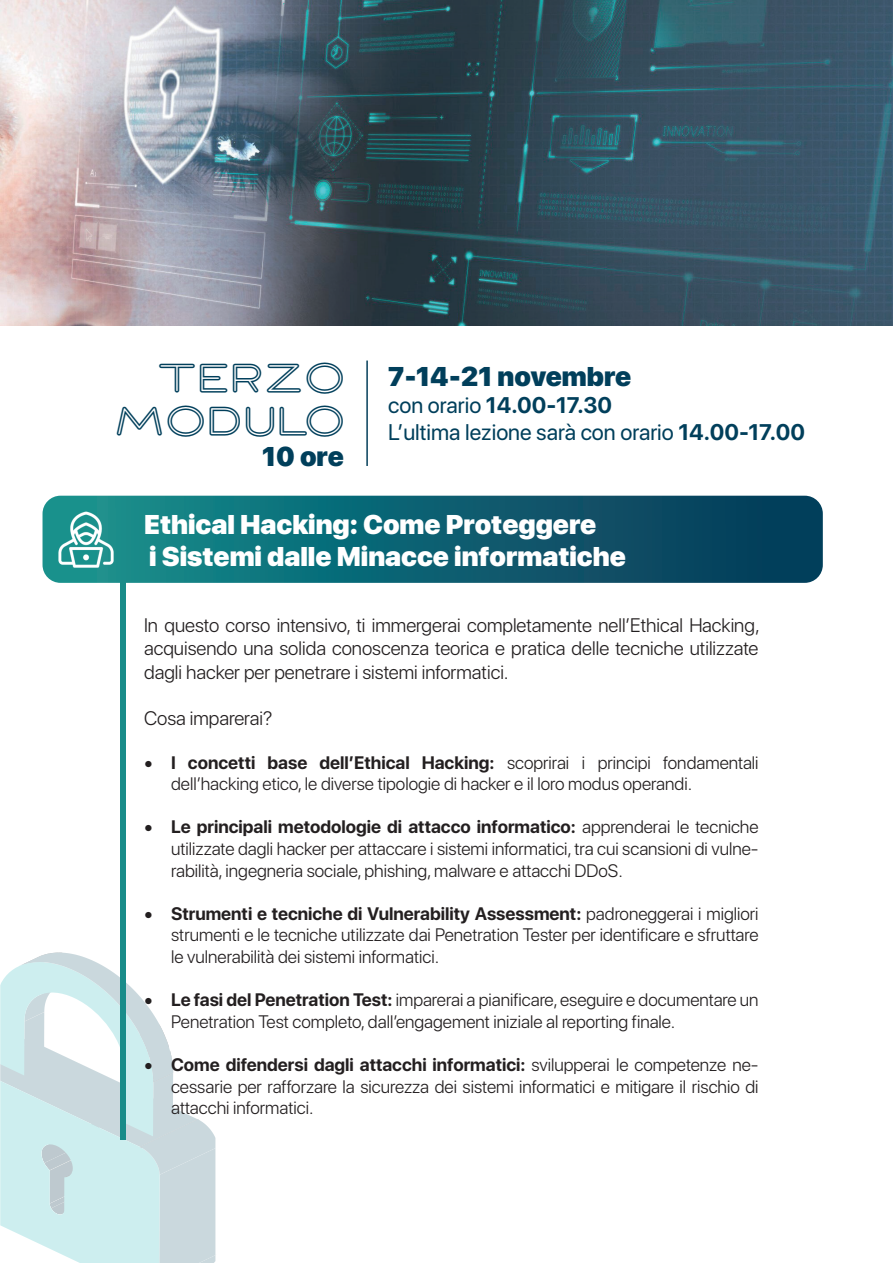
<style>
.page{position:relative;width:893px;height:1263px;background:#fff}
.page>*{position:absolute;margin:0;border:0;box-sizing:border-box;transform-origin:0 0}
.t1{font:500 36px/43.2px "Stormline PERSONALUSEONLY";color:#013f5b;text-align:right}
.t2{font:900 27px/32.4px "SF Pro Display";color:#fff}
.t3{font:900 27px "SF Pro Display";color:#013f5b}
.t4{font:22.5px/27px "SF Pro Display";color:#013f5b}
.t5{font:300 19.5px/23.4px "SF Pro Display";color:#231f20;text-align:justify}
.t6{font:300 18px/21.6px "SF Pro Display";color:#231f20;text-align:justify}
.s1{font-weight:700}
</style>
<div class="page">
<img style="left:0;top:0;width:893px;height:325px">
<svg style="left:0;top:952px;width:216px;height:311px"></svg>
<hr style="left:366px;top:361px;width:2px;height:105px;background:#053f5a">
<div style="left:121px;top:499px;width:5px;height:640px;background:#198c89"></div>
<svg style="left:43px;top:496px;width:780px;height:87px;background:#0e6171"></svg>
<img style="left:55px;top:508px;width:62px;height:62px">
<h1 class="t1" style="left:114px;top:354px;width:233px">TERZO<br>MODULO</h1>
<h2 class="t3" style="left:388px;top:361px;width:245px">7-14-21 novembre</h2>
<p class="t4" style="left:388px;top:392px;width:418px">con orario <span class="s1">14.00-17.30<br></span>L’ultima lezione sarà con orario <span class="s1">14.00-17.00</span></p>
<h2 class="t3" style="left:262px;top:441px;width:83px">10 ore</h2>
<h2 class="t2" style="left:144px;top:508px;width:483px">Ethical Hacking: Come Proteggere<br>i Sistemi dalle Minacce informatiche</h2>
<p class="t5" style="left:144px;top:614px;width:617px">In questo corso intensivo, ti immergerai completamente nell’Ethical Hacking, acquisendo una solida conoscenza teorica e pratica delle tecniche utilizzate dagli hacker per penetrare i sistemi informatici.</p>
<p class="t5" style="left:144px;top:707px;width:130px">Cosa imparerai?</p>
<p class="t6" style="left:171px;top:752px;width:589px;text-indent:-27px"><span class="s1">• I concetti base dell’Ethical Hacking:</span> scoprirai i principi fondamentali dell’hacking etico, le diverse tipologie di hacker e il loro modus operandi.</p>
<p class="t6" style="left:171px;top:817px;width:589px;text-indent:-27px"><span class="s1">• Le principali metodologie di attacco informatico:</span> apprenderai le tecniche utilizzate dagli hacker per attaccare i sistemi informatici, tra cui scansioni di vulne&shy;rabilità, ingegneria sociale, phishing, malware e attacchi DDoS.</p>
<p class="t6" style="left:171px;top:903px;width:589px;text-indent:-27px"><span class="s1">• Strumenti e tecniche di Vulnerability Assessment:</span> padroneggerai i migliori strumenti e le tecniche utilizzate dai Penetration Tester per identificare e sfruttare le vulnerabilità dei sistemi informatici.</p>
<p class="t6" style="left:171px;top:989px;width:589px;text-indent:-27px"><span class="s1">• Le fasi del Penetration Test:</span> imparerai a pianificare, eseguire e documentare un<br>Penetration Test completo, dall’engagement iniziale al reporting finale.</p>
<p class="t6" style="left:171px;top:1054px;width:589px;text-indent:-27px"><span class="s1">• Come difendersi dagli attacchi informatici:</span> svilupperai le competenze ne&shy;cessarie per rafforzare la sicurezza dei sistemi informatici e mitigare il rischio di attacchi informatici.</p>
</div>
